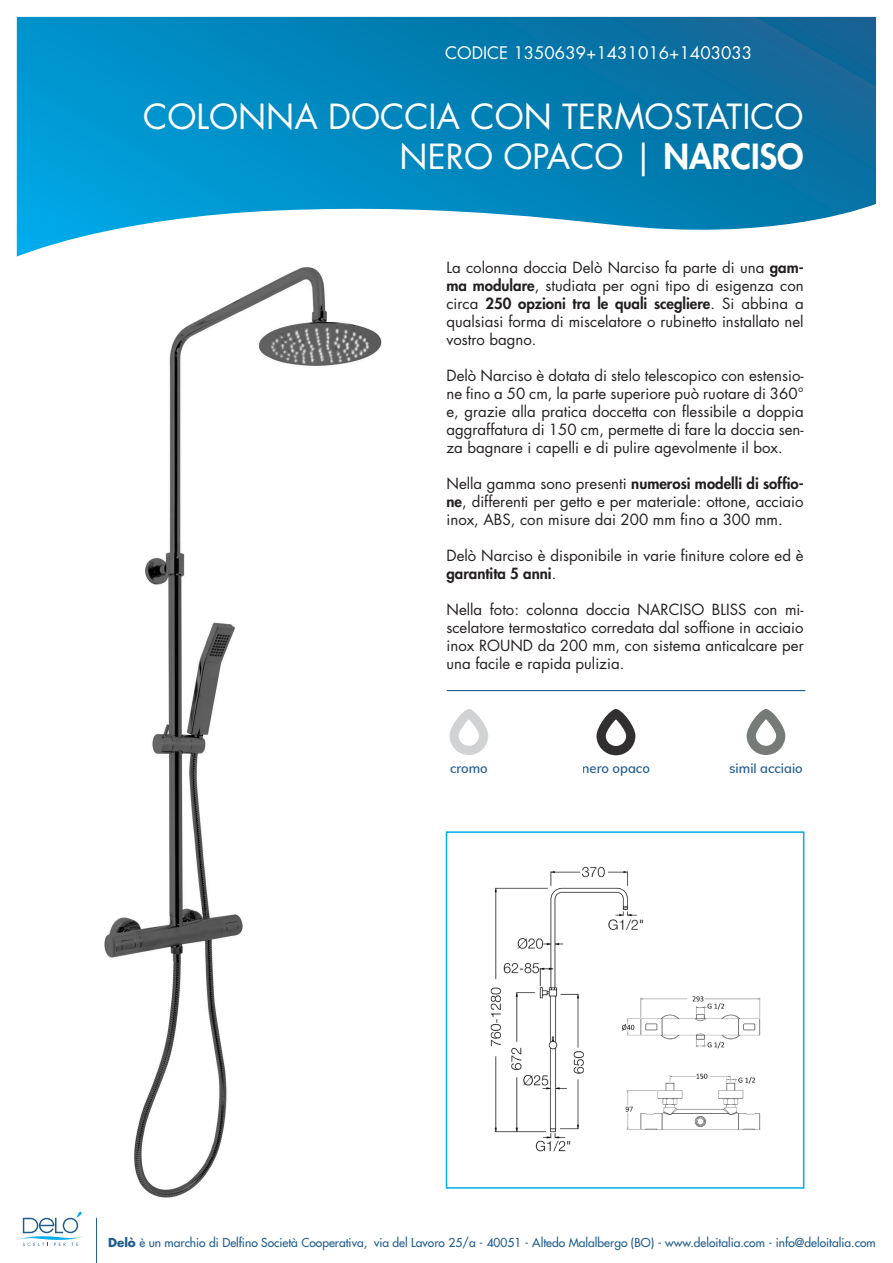
<style>
.page{position:relative;width:893px;height:1263px;background:#fff}
.page>*{position:absolute;margin:0;border:0;box-sizing:border-box;transform-origin:0 0}
.t1{font:33.75px/40.5px "Futura Std";color:#fff;text-align:right}
.t2{font:16.8px "Futura Std";color:#fff}
.t3{font:15px/18px "Futura Std";color:#231f20;text-align:justify}
.t4{font:600 13.05px "Muli";color:#1f5c8e}
.t5{font:600 12.9px "Muli";color:#1f5c8e}
.t6{font:500 12px "Futura Std";color:#1f5c8e}
.s1{font-weight:800}
.s2{font-weight:700}
</style>
<div class="page">
<svg style="left:17px;top:17px;width:859px;height:240px;background:#2694c2"></svg>
<img style="left:74px;top:248px;width:331px;height:970px">
<img style="left:490px;top:866px;width:271px;height:286px">
<div style="left:446px;top:831px;width:358px;height:358px;border:2px solid #00aeef"></div>
<svg style="left:18px;top:1211px;width:66px;height:35px"></svg>
<hr style="left:96px;top:1218px;width:1px;height:45px;background:#1f5c8e">
<hr style="left:447px;top:690px;width:358px;height:1px;background:#1f5c8e">
<svg style="left:449px;top:709px;width:39px;height:46px"></svg>
<svg style="left:596px;top:709px;width:39px;height:46px"></svg>
<svg style="left:747px;top:709px;width:38px;height:46px"></svg>
<p class="t2" style="left:445px;top:42px;width:309px">CODICE 1350639+1431016+1403033</p>
<h1 class="t1" style="left:143px;top:96px;width:662px">COLONNA DOCCIA CON TERMOSTATICO<br>NERO OPACO | <span class="s1">NARCISO</span></h1>
<p class="t3" style="left:446px;top:259px;width:359px">La colonna doccia Delò Narciso fa parte di una <span class="s1">gam&shy;ma modulare</span>, studiata per ogni tipo di esigenza con circa <span class="s1">250 opzioni tra le quali scegliere</span>. Si abbina a qualsiasi forma di miscelatore o rubinetto installato nel vostro bagno.</p>
<p class="t3" style="left:446px;top:367px;width:359px">Delò Narciso è dotata di stelo telescopico con estensio&shy;ne fino a 50 cm, la parte superiore può ruotare di 360° e, grazie alla pratica doccetta con flessibile a doppia aggraffatura di 150 cm, permette di fare la doccia sen&shy;za bagnare i capelli e di pulire agevolmente il box.</p>
<p class="t3" style="left:446px;top:475px;width:359px">Nella gamma sono presenti <span class="s1">numerosi modelli di soffio&shy;ne</span>, differenti per getto e per materiale: ottone, acciaio inox, ABS, con misure dai 200 mm fino a 300 mm.</p>
<p class="t3" style="left:446px;top:547px;width:359px">Delò Narciso è disponibile in varie finiture colore ed è <span class="s1">garantita 5 anni</span>.</p>
<p class="t3" style="left:446px;top:601px;width:359px">Nella foto: colonna doccia NARCISO BLISS con mi&shy;scelatore termostatico corredata dal soffione in acciaio inox ROUND da 200 mm, con sistema anticalcare per una facile e rapida pulizia.</p>
<p class="t5" style="left:450px;top:758px;width:39px">cromo</p>
<p class="t4" style="left:582px;top:759px;width:70px">nero opaco</p>
<p class="t5" style="left:729px;top:758px;width:75px">simil acciaio</p>
<p class="t6" style="left:108px;top:1234px;width:769px"><span class="s2">Delò</span> è un marchio di Delfino Società Cooperativa, via del Lavoro 25/a - 40051 - Altedo Malalbergo (BO) - www.deloitalia.com - info@deloitalia.com</p>
</div>
